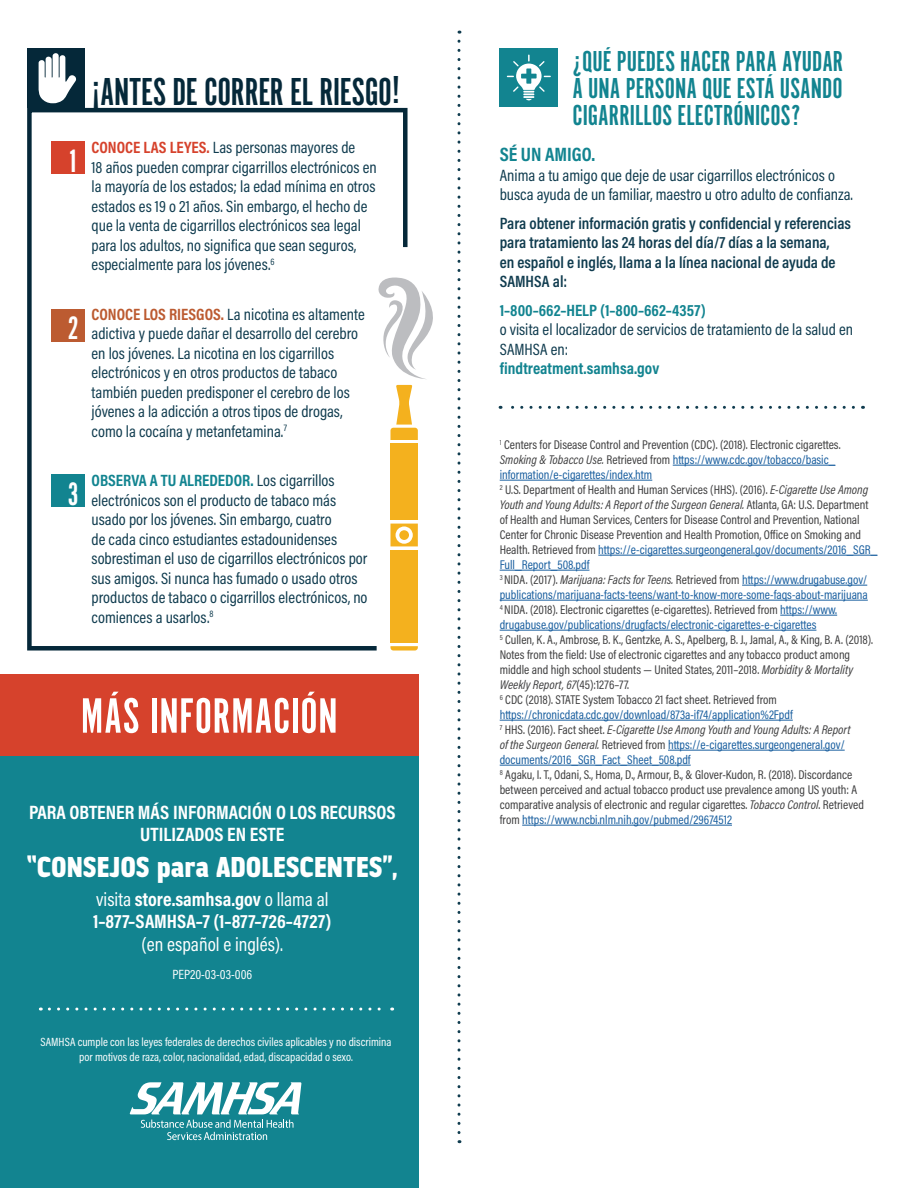
<style>
.page{position:relative;width:918px;height:1188px;background:#fff}
.page>*{position:absolute;margin:0;border:0;box-sizing:border-box;transform-origin:0 0}
.t1{font:51.6px "Alternate Got No 1 D";letter-spacing:.01em;color:#fff}
.t2{font:40.5px "Alternate Got No 1 D";letter-spacing:-.01em;color:#052839}
.t3{font:33.6px "Alternate Got No 1 D";color:#fff}
.t4{font:30px/27px "Alternate Got No 1 D";color:#128490;text-align:justify}
.t5{font:27px "Jesaya Hv";color:#fff}
.t6{font:700 19.5px/22.5px "Acumin Pro Cond";color:#fff;text-align:center}
.t7{font:700 19.5px "Acumin Pro Cond";color:#128490}
.t8{font:16.5px/19.5px "Acumin Pro Cond";color:#103c4f}
.t9{font:600 16.5px/19.5px "Acumin Pro Cond";color:#103c4f}
.t10{font:700 16.5px "Acumin Pro Cond";color:#128490}
.t11{font:13.5px "Acumin Pro Cond";color:#fff}
.t12{font:12.75px/15px "Acumin Pro Cond";color:#3e3e3f}
.t13{font:12.75px/15px "Acumin Pro Cond";color:#175d9e}
.t14{font:12px/14.4px "Acumin Pro Cond";color:#fff;text-align:center}
.s1{font-weight:700;color:#d6422c}
.s2{font-weight:700;color:#bc5b31}
.s3{font-weight:700;color:#128490}
.s4{font-weight:400}
.s5{font-style:italic}
.s6{color:#175d9e}
.s7{color:#3e3e3f}
.s8{font-style:italic;color:#3e3e3f}
</style>
<div class="page">
<svg style="left:458px;top:41px;width:2px;height:1102px"></svg>
<svg style="left:500px;top:406px;width:353px;height:3px"></svg>
<svg style="left:27px;top:107px;width:383px;height:544px"></svg>
<div style="left:0;top:752px;width:418px;height:436px;background:#128490"></div>
<div style="left:0;top:675px;width:418px;height:81px;background:#d6422c"></div>
<svg style="left:390px;top:646px;width:28px;height:5px"></svg>
<div style="left:390px;top:550px;width:28px;height:92px;background:#f4b11e"></div>
<div style="left:390px;top:444px;width:28px;height:76px;background:#f4b11e"></div>
<svg style="left:390px;top:385px;width:28px;height:55px"></svg>
<svg style="left:390px;top:524px;width:28px;height:22px"></svg>
<svg style="left:376px;top:276px;width:57px;height:103px"></svg>
<div style="left:500px;top:48px;width:58px;height:59px;background:#128490"></div>
<svg style="left:507px;top:55px;width:44px;height:45px"></svg>
<div style="left:27px;top:48px;width:58px;height:60px;background:#052839"></div>
<svg style="left:39px;top:53px;width:38px;height:50px"></svg>
<hr style="left:673px;top:465px;width:162px;height:1px;background:#175d9e">
<hr style="left:500px;top:480px;width:152px;height:1px;background:#175d9e">
<hr style="left:598px;top:555px;width:279px;height:1px;background:#175d9e">
<hr style="left:500px;top:570px;width:89px;height:1px;background:#175d9e">
<hr style="left:742px;top:585px;width:125px;height:1px;background:#175d9e">
<hr style="left:500px;top:600px;width:368px;height:1px;background:#175d9e">
<hr style="left:780px;top:615px;width:57px;height:1px;background:#175d9e">
<hr style="left:500px;top:630px;width:316px;height:1px;background:#175d9e">
<hr style="left:500px;top:720px;width:293px;height:1px;background:#175d9e">
<hr style="left:668px;top:750px;width:177px;height:1px;background:#175d9e">
<hr style="left:500px;top:765px;width:191px;height:1px;background:#175d9e">
<hr style="left:522px;top:825px;width:210px;height:1px;background:#175d9e">
<svg style="left:49px;top:1008px;width:344px;height:3px"></svg>
<svg style="left:130px;top:1082px;width:171px;height:32px"></svg>
<svg style="left:141px;top:1120px;width:153px;height:21px"></svg>
<p class="t3" style="left:68px;top:143px;width:13px">1</p>
<p class="t3" style="left:68px;top:310px;width:13px">2</p>
<p class="t3" style="left:68px;top:476px;width:13px">3</p>
<h2 class="t2" style="left:92px;top:70px;width:311px">¡ANTES DE CORRER EL RIESGO!</h2>
<p class="t8" style="left:92px;top:138px;width:287px"><span class="s1">CONOCE LAS LEYES.</span> Las personas mayores de<br>18 años pueden comprar cigarrillos electrónicos en la mayoría de los estados; la edad mínima en otros estados es 19 o 21 años. Sin embargo, el hecho de que la venta de cigarrillos electrónicos sea legal para los adultos, no significa que sean seguros, especialmente para los jóvenes.<sup>6</sup></p>
<p class="t8" style="left:92px;top:304px;width:275px"><span class="s2">CONOCE LOS RIESGOS.</span> La nicotina es altamente adictiva y puede dañar el desarrollo del cerebro en los jóvenes. La nicotina en los cigarrillos electrónicos y en otros productos de tabaco también pueden predisponer el cerebro de los jóvenes a la adicción a otros tipos de drogas, como la cocaína y metanfetamina.<sup>7</sup></p>
<p class="t8" style="left:92px;top:471px;width:278px"><span class="s3">OBSERVA A TU ALREDEDOR.</span> Los cigarrillos electrónicos son el producto de tabaco más usado por los jóvenes. Sin embargo, cuatro<br>de cada cinco estudiantes estadounidenses sobrestiman el uso de cigarrillos electrónicos por sus amigos. Si nunca has fumado o usado otros productos de tabaco o cigarrillos electrónicos, no comiences a usarlos.<sup>8</sup></p>
<h2 class="t1" style="left:81px;top:688px;width:258px">MÁS INFORMACIÓN</h2>
<p class="t6" style="left:29px;top:800px;width:368px">PARA OBTENER MÁS INFORMACIÓN O LOS RECURSOS<br>UTILIZADOS EN ESTE</p>
<p class="t5" style="left:27px;top:851px;width:373px">“CONSEJOS para ADOLESCENTES”,</p>
<p class="t6" style="left:93px;top:887px;width:240px"><span class="s4">visita</span> store.samhsa.gov <span class="s4">o llama al<br></span>1–877–SAMHSA–7 (1–877–726–4727) <span class="s4">(en español e inglés).</span></p>
<p class="t11" style="left:172px;top:965px;width:81px">PEP20-03-03-006</p>
<p class="t14" style="left:41px;top:1035px;width:352px">SAMHSA cumple con las leyes federales de derechos civiles aplicables y no discrimina por motivos de raza, color, nacionalidad, edad, discapacidad o sexo.</p>
<h2 class="t4" style="left:572px;top:49px;width:272px">¿QUÉ PUEDES HACER PARA AYUDAR A UNA PERSONA QUE ESTÁ USANDO CIGARRILLOS ELECTRÓNICOS?</h2>
<p class="t7" style="left:500px;top:142px;width:97px">SÉ UN AMIGO.</p>
<p class="t8" style="left:500px;top:165px;width:355px">Anima a tu amigo que deje de usar cigarrillos electrónicos o busca ayuda de un familiar, maestro u otro adulto de confianza.</p>
<p class="t9" style="left:500px;top:213px;width:353px">Para obtener información gratis y confidencial y referencias para tratamiento las 24 horas del día/7 días a la semana,<br>en español e inglés, llama a la línea nacional de ayuda de SAMHSA al:</p>
<p class="t10" style="left:500px;top:299px;width:208px">1–800–662–HELP (1–800–662–4357)</p>
<p class="t8" style="left:500px;top:320px;width:355px">o visita el localizador de servicios de tratamiento de la salud en<br>SAMHSA en:</p>
<p class="t10" style="left:500px;top:358px;width:161px">findtreatment.samhsa.gov</p>
<p class="t12" style="left:500px;top:437px;width:343px"><sup>1</sup> Centers for Disease Control and Prevention (CDC). (2018). Electronic cigarettes.<br><span class="s5">Smoking &amp; Tobacco Use.</span> Retrieved from <span class="s6">https://www.cdc.gov/tobacco/basic_ information/e-cigarettes/index.htm</span></p>
<p class="t12" style="left:500px;top:482px;width:379px"><sup>2</sup> U.S. Department of Health and Human Services (HHS). (2016). <span class="s5">E-Cigarette Use Among Youth and Young Adults: A Report of the Surgeon General.</span> Atlanta, GA: U.S. Department of Health and Human Services, Centers for Disease Control and Prevention, National Center for Chronic Disease Prevention and Health Promotion, Office on Smoking and Health. Retrieved from <span class="s6">https://e-cigarettes.surgeongeneral.gov/documents/2016_SGR_ Full_Report_508.pdf</span></p>
<p class="t13" style="left:500px;top:572px;width:370px"><sup>3</sup> <span class="s7">NIDA. (2017).</span> <span class="s8">Marijuana: Facts for Teens.</span> <span class="s7">Retrieved from</span> https://www.drugabuse.gov/ publications/marijuana-facts-teens/want-to-know-more-some-faqs-about-marijuana</p>
<p class="t13" style="left:500px;top:602px;width:339px"><sup>4</sup> <span class="s7">NIDA. (2018). Electronic cigarettes (e-cigarettes). Retrieved from</span> https://www. drugabuse.gov/publications/drugfacts/electronic-cigarettes-e-cigarettes</p>
<p class="t12" style="left:500px;top:632px;width:375px"><sup>5</sup> Cullen, K. A., Ambrose, B. K., Gentzke, A. S., Apelberg, B. J., Jamal, A., &amp; King, B. A. (2018).<br>Notes from the field: Use of electronic cigarettes and any tobacco product among middle and high school students — United States, 2011–2018. <span class="s5">Morbidity &amp; Mortality Weekly Report, 67</span>(45):1276–77.</p>
<p class="t12" style="left:500px;top:692px;width:279px"><sup>6</sup> CDC (2018). STATE System Tobacco 21 fact sheet. Retrieved from</p>
<p class="t13" style="left:500px;top:707px;width:295px">https://chronicdata.cdc.gov/download/873a-if74/application%2Fpdf</p>
<p class="t13" style="left:500px;top:722px;width:352px"><sup>7</sup> <span class="s7">HHS. (2016). Fact sheet.</span> <span class="s8">E-Cigarette Use Among Youth and Young Adults: A Report of the Surgeon General.</span> <span class="s7">Retrieved from</span> https://e-cigarettes.surgeongeneral.gov/ documents/2016_SGR_Fact_Sheet_508.pdf</p>
<p class="t12" style="left:500px;top:767px;width:366px"><sup>8</sup> Agaku, I. T., Odani, S., Homa, D., Armour, B., &amp; Glover-Kudon, R. (2018). Discordance between perceived and actual tobacco product use prevalence among US youth: A comparative analysis of electronic and regular cigarettes. <span class="s5">Tobacco Control</span>. Retrieved from <span class="s6">https://www.ncbi.nlm.nih.gov/pubmed/29674512</span></p>
</div>
